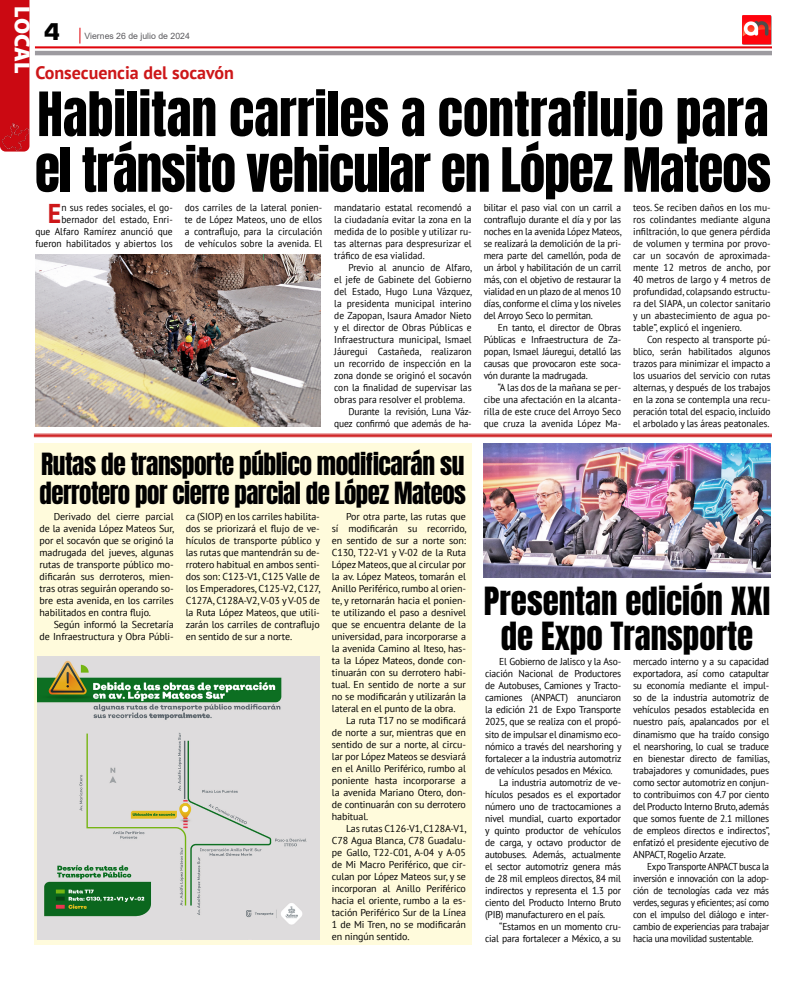
<style>
.page{position:relative;width:808px;height:1007px;background:#fff}
.page>*{position:absolute;margin:0;border:0;box-sizing:border-box;transform-origin:0 0}
.t1{font:51.8px/55.7px "Anton";letter-spacing:-.01em;color:#000}
.t2{font:33px/35px "Anton";color:#000;text-align:center}
.t3{font:700 27.1px "PT Sans";color:#cd1719;scale:.95 1}
.t4{font:26px/29px "Anton";letter-spacing:-.02em;color:#000}
.t5{font:900 25px "Eurostile";color:#000}
.t6{font:900 22px "Myriad Pro";letter-spacing:-.005em;color:#fff}
.t7{font:700 18px "PT Sans";color:#cd1719}
.t8{font:10px/12px "PT Sans";letter-spacing:-.01em;color:#000;text-align:justify;scale:.95 1}
.t9{font:10px/12px "PT Sans";letter-spacing:-.01em;color:#000;text-align:justify}
.t10{font:10px/12px "PT Sans";letter-spacing:-.01em;color:#000;text-align:justify;scale:.96 1}
.t11{font:10px/12px "PT Sans";letter-spacing:-.01em;color:#000;text-align:justify;scale:.92 1}
.t12{font:8.7px "Arial";color:#5c5b5f}
</style>
<div class="page">
<svg style="left:35px;top:28px;width:737px;height:27px"></svg>
<img style="left:742px;top:16px;width:30px;height:29px">
<div style="left:34px;top:443px;width:438px;height:501px;background:#fffbdc"></div>
<img style="left:35px;top:254px;width:286px;height:172px">
<hr style="left:34px;top:434px;width:738px;height:1px;background:#cd1719">
<hr style="left:34px;top:435px;width:738px;height:1px;background:#cd1719">
<hr style="left:34px;top:436px;width:738px;height:1px;background:#cd1719">
<img style="left:484px;top:443px;width:286px;height:134px">
<img style="left:37px;top:656px;width:283px;height:283px">
<div style="left:0;top:0;width:29px;height:120px;background:#cb0912"></div>
<img style="left:0;top:120px;width:30px;height:32px">
<h3 class="t6" style="left:37px;top:6px;width:68px;rotate:90deg">LOCAL</h3>
<h3 class="t5" style="left:44px;top:18px;width:18px">4</h3>
<p class="t12" style="left:85px;top:30px;width:107px">Viernes 26 de julio de 2024</p>
<h3 class="t7" style="left:35px;top:61px;width:200px">Consecuencia del socavón</h3>
<h1 class="t1" style="left:35px;top:90px;width:738px">Habilitan carriles a contraflujo para el tránsito vehicular en López Mateos</h1>
<p class="t8" style="left:35px;top:201px;width:146px;text-align:right">n sus redes sociales, el go&shy;bernador del estado, Enri-<br>que Alfaro Ramírez anunció que fueron habilitados y abiertos los</p>
<p class="t8" style="left:185px;top:201px;width:146px">dos carriles de la lateral ponien&shy;te de López Mateos, uno de ellos a contraflujo, para la circulación de vehículos sobre la avenida. El</p>
<p class="t8" style="left:334px;top:201px;width:146px">mandatario estatal recomendó a la ciudadanía evitar la zona en la medida de lo posible y utilizar ru&shy;tas alternas para despresurizar el tráfico de esa vialidad.</p>
<p class="t8" style="left:348px;top:261px;width:132px">Previo al anuncio de Alfaro,</p>
<p class="t8" style="left:334px;top:273px;width:146px">el jefe de Gabinete del Gobierno</p>
<p class="t8" style="left:334px;top:285px;width:147px">del Estado, Hugo Luna Vázquez,</p>
<p class="t8" style="left:334px;top:297px;width:146px">la presidenta municipal interino</p>
<p class="t8" style="left:334px;top:309px;width:146px">de Zapopan, Isaura Amador Nieto</p>
<p class="t8" style="left:334px;top:321px;width:146px">y el director de Obras Públicas e</p>
<p class="t8" style="left:334px;top:333px;width:146px">Infraestructura municipal, Ismael</p>
<p class="t8" style="left:334px;top:345px;width:146px">Jáuregui Castañeda, realizaron</p>
<p class="t8" style="left:334px;top:357px;width:146px">un recorrido de inspección en la</p>
<p class="t8" style="left:334px;top:369px;width:146px">zona donde se originó el socavón</p>
<p class="t8" style="left:334px;top:381px;width:146px">con la finalidad de supervisar las</p>
<p class="t8" style="left:334px;top:393px;width:139px">obras para resolver el problema.</p>
<p class="t8" style="left:348px;top:405px;width:131px">Durante la revisión, Luna Váz-</p>
<p class="t8" style="left:334px;top:417px;width:146px">quez confirmó que además de ha-</p>
<h3 class="t3" style="left:48px;top:195px;width:16px">E</h3>
<h3 class="t4" style="left:40px;top:451px;width:428px">Rutas de transporte público modificarán su derrotero por cierre parcial de López Mateos</h3>
<p class="t9" style="left:40px;top:510px;width:136px;text-indent:14px">Derivado del cierre parcial de la avenida López Mateos Sur, por el socavón que se originó la madrugada del jueves, algunas rutas de transporte público mo&shy;dificarán sus derroteros, mien&shy;tras otras seguirán operando so&shy;bre esta avenida, en los carriles habilitados en contra flujo.</p>
<p class="t9" style="left:40px;top:618px;width:136px;text-align:right">Según informó la Secretaría<br>de Infraestructura y Obra Públi-</p>
<p class="t9" style="left:186px;top:510px;width:136px">ca (SIOP) en los carriles habilita&shy;dos se priorizará el flujo de ve&shy;hículos de transporte público y las rutas que mantendrán su de&shy;rrotero habitual en ambos senti&shy;dos son: C123-V1, C125 Valle de los Emperadores, C125-V2, C127, C127A, C128A-V2, V-03 y V-05 de la Ruta López Mateos, que utili&shy;zarán los carriles de contraflujo en sentido de sur a norte.</p>
<p class="t9" style="left:332px;top:510px;width:136px;text-indent:14px">Por otra parte, las rutas que sí modificarán su recorrido, en sentido de sur a norte son:<br>C130, T22-V1 y V-02 de la Ruta López Mateos, que al circular por la av. López Mateos, tomarán el Anillo Periférico, rumbo al orien&shy;te, y retornarán hacia el ponien&shy;te utilizando el paso a desnivel que se encuentra delante de la universidad, para incorporarse a la avenida Camino al Iteso, has&shy;ta la López Mateos, donde con&shy;tinuarán con su derrotero habi&shy;tual. En sentido de norte a sur no se modificarán y utilizarán la lateral en el punto de la obra.</p>
<p class="t9" style="left:332px;top:714px;width:136px;text-indent:14px">La ruta T17 no se modificará de norte a sur, mientras que en sentido de sur a norte, al circu&shy;lar por López Mateos se desviará en el Anillo Periférico, rumbo al poniente hasta incorporarse a la avenida Mariano Otero, don&shy;de continuarán con su derrotero habitual.</p>
<p class="t9" style="left:332px;top:822px;width:136px;text-indent:14px">Las rutas C126-V1, C128A-V1, C78 Agua Blanca, C78 Guadalu&shy;pe Gallo, T22-C01, A-04 y A-05 de Mi Macro Periférico, que cir&shy;culan por López Mateos sur, y se incorporan al Anillo Periférico hacia el oriente, rumbo a la es&shy;tación Periférico Sur de la Línea 1 de Mi Tren, no se modificarán en ningún sentido.</p>
<p class="t8" style="left:484px;top:201px;width:147px">bilitar el paso vial con un carril a contraflujo durante el día y por las noches en la avenida López Mateos, se realizará la demolición de la pri&shy;mera parte del camellón, poda de un árbol y habilitación de un carril más, con el objetivo de restaurar la vialidad en un plazo de al menos 10 días, conforme el clima y los niveles del Arroyo Seco lo permitan.</p>
<p class="t8" style="left:484px;top:321px;width:146px;text-indent:14px">En tanto, el director de Obras Públicas e Infraestructura de Za&shy;popan, Ismael Jáuregui, detalló las causas que provocaron este soca&shy;vón durante la madrugada.</p>
<p class="t8" style="left:484px;top:381px;width:146px;text-indent:14px">“A las dos de la mañana se per&shy;cibe una afectación en la alcanta&shy;rilla de este cruce del Arroyo Seco que cruza la avenida López Ma-</p>
<p class="t8" style="left:633px;top:201px;width:146px">teos. Se reciben daños en los mu&shy;ros colindantes mediante alguna infiltración, lo que genera pérdida de volumen y termina por provo&shy;car un socavón de aproximada&shy;mente 12 metros de ancho, por 40 metros de largo y 4 metros de profundidad, colapsando estructu&shy;ra del SIAPA, un colector sanitario y un abastecimiento de agua po&shy;table”, explicó el ingeniero.</p>
<p class="t8" style="left:633px;top:333px;width:146px;text-indent:14px">Con respecto al transporte pú&shy;blico, serán habilitados algunos trazos para minimizar el impacto a los usuarios del servicio con rutas alternas, y después de los trabajos en la zona se contempla una recu&shy;peración total del espacio, incluido el arbolado y las áreas peatonales.</p>
<h2 class="t2" style="left:484px;top:586px;width:288px">Presentan edición XXI de Expo Transporte</h2>
<p class="t10" style="left:499px;top:655px;width:128px">El Gobierno de Jalisco y la Aso-</p>
<p class="t10" style="left:485px;top:667px;width:143px">ciación Nacional de Productores</p>
<p class="t10" style="left:485px;top:679px;width:143px">de Autobuses, Camiones y Tracto-</p>
<p class="t10" style="left:485px;top:691px;width:143px">camiones (ANPACT) anunciaron</p>
<p class="t10" style="left:485px;top:703px;width:143px">la edición 21 de Expo Transporte</p>
<p class="t10" style="left:485px;top:715px;width:143px">2025, que se realiza con el propó-</p>
<p class="t10" style="left:485px;top:727px;width:143px">sito de impulsar el dinamismo eco-</p>
<p class="t10" style="left:485px;top:739px;width:144px">nómico a través del nearshoring y</p>
<p class="t10" style="left:485px;top:751px;width:143px">fortalecer a la industria automotriz</p>
<p class="t10" style="left:485px;top:763px;width:134px">de vehículos pesados en México.</p>
<p class="t10" style="left:499px;top:775px;width:128px">La industria automotriz de ve-</p>
<p class="t10" style="left:485px;top:787px;width:143px">hículos pesados es el exportador</p>
<p class="t10" style="left:485px;top:799px;width:143px">número uno de tractocamiones a</p>
<p class="t10" style="left:485px;top:811px;width:143px">nivel mundial, cuarto exportador</p>
<p class="t10" style="left:485px;top:823px;width:143px">y quinto productor de vehículos</p>
<p class="t10" style="left:485px;top:835px;width:143px">de carga, y octavo productor de</p>
<p class="t10" style="left:485px;top:847px;width:143px">autobuses. Además, actualmente</p>
<p class="t10" style="left:485px;top:859px;width:143px">el sector automotriz genera más</p>
<p class="t10" style="left:485px;top:871px;width:143px">de 28 mil empleos directos, 84 mil</p>
<p class="t10" style="left:485px;top:883px;width:143px">indirectos y representa el 1.3 por</p>
<p class="t10" style="left:485px;top:895px;width:143px">ciento del Producto Interno Bruto</p>
<p class="t10" style="left:485px;top:907px;width:127px">(PIB) manufacturero en el país.</p>
<p class="t10" style="left:499px;top:919px;width:128px">“Estamos en un momento cru-</p>
<p class="t10" style="left:485px;top:931px;width:143px">cial para fortalecer a México, a su</p>
<p class="t10" style="left:633px;top:655px;width:144px">mercado interno y a su capacidad exportadora, así como catapultar su economía mediante el impul&shy;so de la industria automotriz de vehículos pesados establecida en nuestro país, apalancados por el dinamismo que ha traído consigo el nearshoring, lo cual se traduce en bienestar directo de familias, trabajadores y comunidades, pues como sector automotriz en conjun&shy;to contribuimos con 4.7 por ciento del Producto Interno Bruto, además que somos fuente de 2.1 millones de empleos directos e indirectos”, enfatizó el presidente ejecutivo de ANPACT, Rogelio Arzate.</p>
<p class="t11" style="left:633px;top:859px;width:149px;text-indent:14px">Expo Transporte ANPACT busca la inversión e innovación con la adop&shy;ción de tecnologías cada vez más verdes, seguras y eficientes; así como con el impulso del diálogo e inter&shy;cambio de experiencias para trabajar hacia una movilidad sustentable.</p>
</div>
